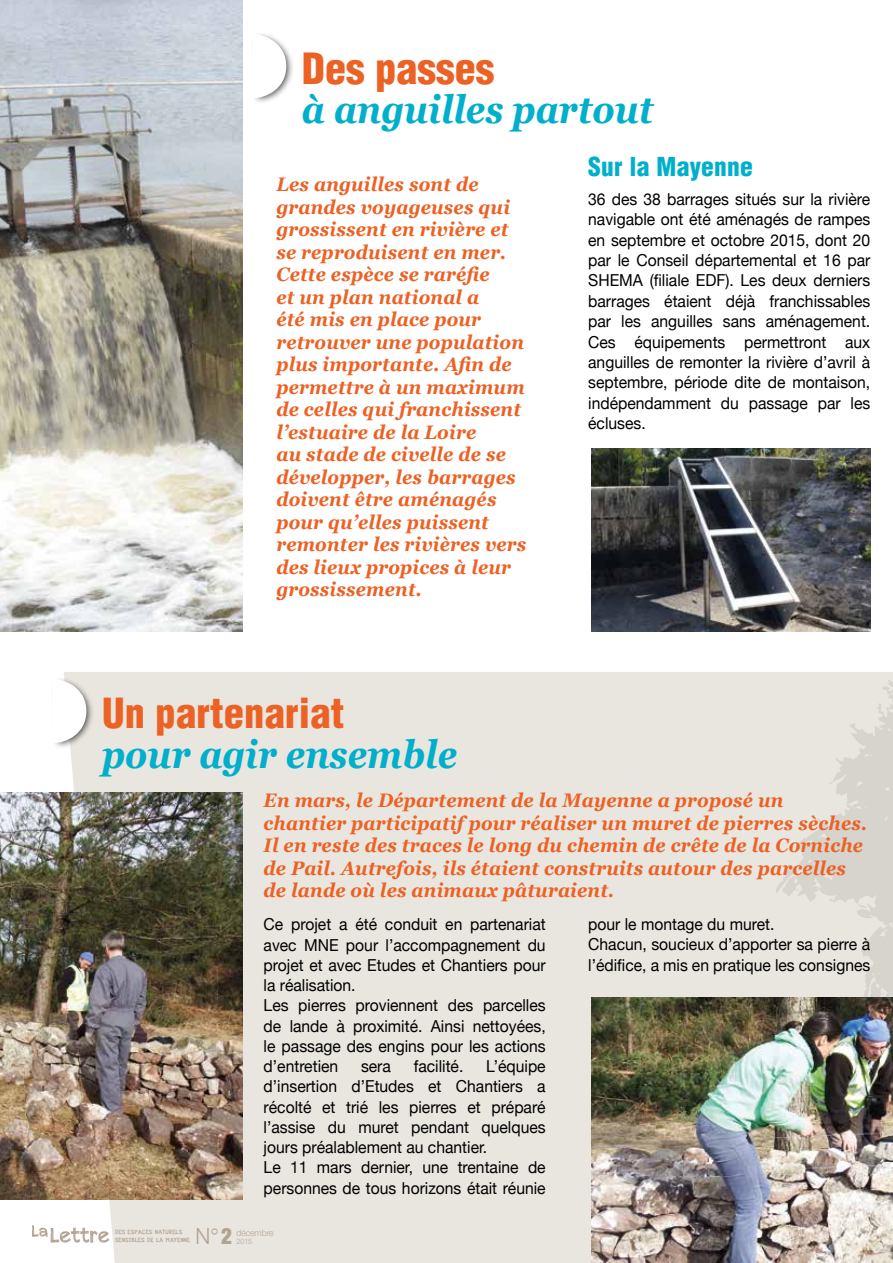
<style>
.page{position:relative;width:893px;height:1263px;background:#fff}
.page>*{position:absolute;margin:0;border:0;box-sizing:border-box;transform-origin:0 0}
.t1{font:900 condensed 42px "Helvetica";color:#ec6225}
.t2{font:900 condensed 40.5px "Helvetica";letter-spacing:.005em;color:#ec6225}
.t3{font:italic 700 39px "Georgia";color:#00afcb;scale:.9 1}
.t4{font:900 condensed 25.5px "Helvetica";letter-spacing:.01em;color:#00afcb}
.t5{font:300 22.2px "Helvetica Neue";color:#b2a391;scale:.95 1}
.t6{font:italic 700 19.5px/22.5px "Georgia";letter-spacing:.01em;color:#ec6225;scale:.94 1}
.t7{font:16.5px/20.2px "Helvetica Neue";color:#000;scale:.95 1}
.t8{font:300 9px "Helvetica Neue";color:#b2a391;scale:.95 1}
.t9{font:300 7.5px "Helvetica Neue";color:#b2a391;scale:.95 1}
.t10{font:6px/7.5px "appleberry";letter-spacing:.07em;color:#b2a391}
.s1{font-weight:900;font-stretch:condensed}
</style>
<div class="page">
<div style="left:64px;top:672px;width:711px;height:591px;background:#e9e6e0"></div>
<div style="left:251px;top:32px;width:44px;height:72px;background:#000;opacity:.75"></div>
<svg style="left:251px;top:34px;width:36px;height:65px"></svg>
<img style="left:0;top:0;width:242px;height:631px">
<div style="left:51px;top:676px;width:44px;height:73px;background:#000;opacity:.75"></div>
<svg style="left:51px;top:679px;width:36px;height:64px"></svg>
<svg style="left:775px;top:576px;width:118px;height:421px;background:#e5e3de"></svg>
<img style="left:0;top:792px;width:242px;height:407px">
<svg style="left:32px;top:1225px;width:77px;height:18px"></svg>
<img style="left:591px;top:997px;width:302px;height:266px">
<img style="left:591px;top:449px;width:279px;height:182px">
<h1 class="t1" style="left:302px;top:43px;width:194px">Des passes</h1>
<h3 class="t3" style="left:302px;top:87px;width:392px">à anguilles partout</h3>
<h3 class="t4" style="left:588px;top:151px;width:166px">Sur la Mayenne</h3>
<p class="t7" style="left:588px;top:190px;width:298px;text-align:justify">36 des 38 barrages situés sur la rivière navigable ont été aménagés de rampes en septembre et octobre 2015, dont 20 par le Conseil départemental et 16 par SHEMA (filiale EDF). Les deux derniers barrages étaient déjà franchissables par les anguilles sans aménagement.<br>Ces équipements permettront aux anguilles de remonter la rivière d’avril à septembre, période dite de montaison, indépendamment du passage par les écluses.</p>
<p class="t6" style="left:276px;top:173px;width:267px">Les anguilles sont de grandes voyageuses qui grossissent en rivière et se reproduisent en mer.<br>Cette espèce se raréfie<br>et un plan national a<br>été mis en place pour retrouver une population plus importante. Afin de permettre à un maximum de celles qui franchissent l’estuaire de la Loire<br>au stade de civelle de se développer, les barrages doivent être aménagés pour qu’elles puissent remonter les rivières vers des lieux propices à leur grossissement.</p>
<h2 class="t2" style="left:102px;top:688px;width:244px">Un partenariat</h2>
<h3 class="t3" style="left:102px;top:733px;width:396px">pour agir ensemble</h3>
<p class="t6" style="left:264px;top:789px;width:643px">En mars, le Département de la Mayenne a proposé un chantier participatif pour réaliser un muret de pierres sèches.<br>Il en reste des traces le long du chemin de crête de la Corniche de Pail. Autrefois, ils étaient construits autour des parcelles de lande où les animaux pâturaient.</p>
<p class="t7" style="left:264px;top:915px;width:298px">Ce projet a été conduit en partenariat avec MNE pour l’accompagnement du projet et avec Etudes et Chantiers pour la réalisation.<br>Les pierres proviennent des parcelles de lande à proximité. Ainsi nettoyées, le passage des engins pour les actions d’entretien</p>
<p class="t7" style="left:588px;top:915px;width:298px">pour le montage du muret.<br>Chacun, soucieux d’apporter sa pierre à l’édifice, a mis en pratique les consignes</p>
<p class="t7" style="left:264px;top:1057px;width:298px;text-indent:223px">L’équipe d’insertion d’Etudes et Chantiers a récolté et trié les pierres et préparé l’assise du muret pendant quelques jours préalablement au chantier.<br>Le 11 mars dernier, une trentaine de personnes de tous horizons était réunie</p>
<p class="t7" style="left:361px;top:1057px;width:33px">sera</p>
<p class="t7" style="left:414px;top:1057px;width:54px">facilité.</p>
<p class="t10" style="left:115px;top:1228px;width:76px">DES ESPACES NATURELS<br>SENSIBLES DE LA MAYENNE</p>
<h3 class="t5" style="left:196px;top:1218px;width:40px">N°<span class="s1">2</span></h3>
<p class="t8" style="left:236px;top:1226px;width:41px">décembre</p>
<p class="t9" style="left:236px;top:1235px;width:18px">2015</p>
</div>
